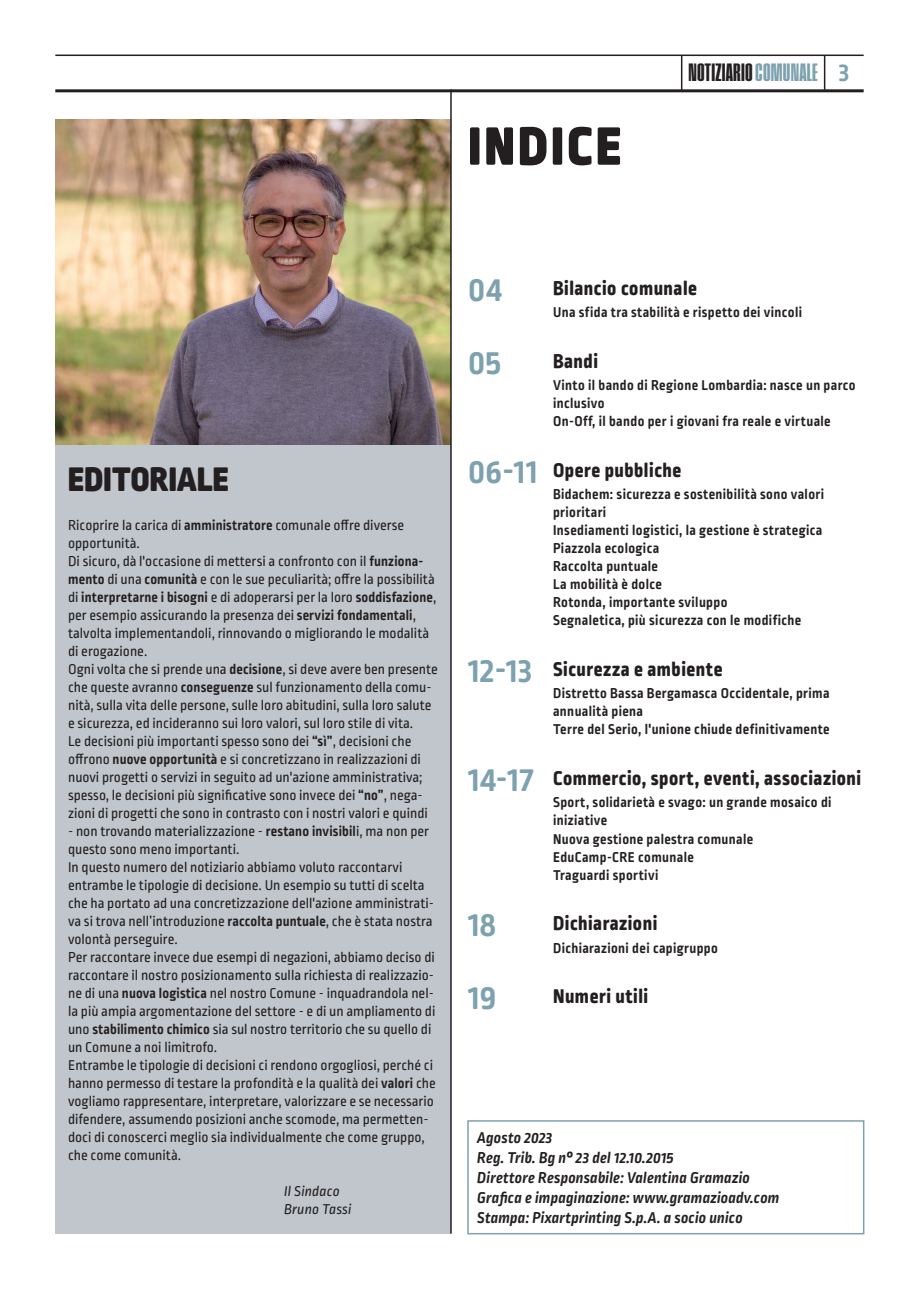
<style>
.page{position:relative;width:919px;height:1289px;background:#fff}
.page>*{position:absolute;margin:0;border:0;box-sizing:border-box;transform-origin:0 0}
.t1{font:900 57px "Ropa Soft Pro";letter-spacing:.06em;color:#231f20}
.t2{font:900 36px "Ropa Soft Pro";letter-spacing:.01em;color:#231f20}
.t3{font:700 36px "Ropa Soft Pro";letter-spacing:.015em;color:#7da1ae}
.t4{font:24px "Pressio No.35";letter-spacing:.01em;color:#231f20}
.t5{font:800 21px "Ropa Soft Pro";letter-spacing:.025em;color:#231f20}
.t6{font:italic 700 16.5px/19.8px "Ropa Soft Pro";letter-spacing:.01em;color:#231f20}
.t7{font:15px/18px "Ropa Soft Pro";color:#231f20}
.t8{font:700 15px/18px "Ropa Soft Pro";letter-spacing:.025em;color:#231f20}
.t9{font:italic 15px/18px "Ropa Soft Pro";letter-spacing:.01em;color:#231f20}
.s1{color:#7da1ae}
.s2{font-family:"Ropa Soft Pro";font-weight:700;font-size:27px;color:#7da1ae}
.s3{font-weight:700}
.s4{font-weight:700;font-size:36px;color:#7da1ae}
</style>
<div class="page">
<div style="left:55px;top:119px;width:396px;height:1114px;background:#c0c6cb"></div>
<img style="left:55px;top:119px;width:395px;height:326px">
<div style="left:467px;top:1120px;width:397px;height:114px;border:2px solid #7da1ae"></div>
<hr style="left:55px;top:55px;width:808px;height:1px;background:#231f20">
<hr style="left:55px;top:89px;width:808px;height:3px;background:#231f20">
<hr style="left:681px;top:55px;width:1px;height:35px;background:#231f20">
<hr style="left:823px;top:55px;width:2px;height:35px;background:#231f20">
<hr style="left:450px;top:89px;width:1px;height:1144px;background:#231f20">
<h1 class="t1" style="left:468px;top:112px;width:154px">INDICE</h1>
<h3 class="t4" style="left:688px;top:59px;width:162px">NOTIZIARIO <span class="s1">COMUNALE</span> <span class="s2">3</span></h3>
<h2 class="t2" style="left:68px;top:457px;width:162px">EDITORIALE</h2>
<p class="t7" style="left:68px;top:517px;width:371px">Ricoprire la carica di <span class="s3">amministratore</span> comunale offre diverse opportunità.<br>Di sicuro, dà l'occasione di mettersi a confronto con il <span class="s3">funziona&shy;mento</span> di una <span class="s3">comunità</span> e con le sue peculiarità; offre la possibilità di <span class="s3">interpretarne i bisogni</span> e di adoperarsi per la loro <span class="s3">soddisfazione</span>, per esempio assicurando la presenza dei <span class="s3">servizi fondamentali</span>, talvolta implementandoli, rinnovando o migliorando le modalità di erogazione.<br>Ogni volta che si prende una <span class="s3">decisione</span>, si deve avere ben presente che queste avranno <span class="s3">conseguenze</span> sul funzionamento della comu&shy;nità, sulla vita delle persone, sulle loro abitudini, sulla loro salute e sicurezza, ed incideranno sui loro valori, sul loro stile di vita.<br>Le decisioni più importanti spesso sono dei <span class="s3">“sì”</span>, decisioni che offrono <span class="s3">nuove opportunità</span> e si concretizzano in realizzazioni di nuovi progetti o servizi in seguito ad un'azione amministrativa; spesso, le decisioni più significative sono invece dei <span class="s3">“no”</span>, nega&shy;zioni di progetti che sono in contrasto con i nostri valori e quindi</p>
<p class="t7" style="left:68px;top:823px;width:369px">- non trovando materializzazione - <span class="s3">restano invisibil</span>i, ma non per questo sono meno importanti.<br>In questo numero del notiziario abbiamo voluto raccontarvi entrambe le tipologie di decisione. Un esempio su tutti di scelta che ha portato ad una concretizzazione dell'azione amministrati&shy;va si trova nell’introduzione <span class="s3">raccolta puntuale</span>, che è stata nostra volontà perseguire.<br>Per raccontare invece due esempi di negazioni, abbiamo deciso di raccontare il nostro posizionamento sulla richiesta di realizzazio&shy;ne di una <span class="s3">nuova logistica</span> nel nostro Comune - inquadrandola nel&shy;la più ampia argomentazione del settore - e di un ampliamento di uno <span class="s3">stabilimento chimico</span> sia sul nostro territorio che su quello di un Comune a noi limitrofo.<br>Entrambe le tipologie di decisioni ci rendono orgogliosi, perché ci hanno permesso di testare la profondità e la qualità dei <span class="s3">valori</span> che vogliamo rappresentare, interpretare, valorizzare e se necessario difendere, assumendo posizioni anche scomode, ma permetten&shy;doci di conoscerci meglio sia individualmente che come gruppo, che come comunità.</p>
<p class="t9" style="left:284px;top:1183px;width:69px">Il Sindaco<br>Bruno Tassi</p>
<h2 class="t3" style="left:468px;top:269px;width:35px">04</h2>
<h3 class="t5" style="left:553px;top:276px;width:145px">Bilancio comunale</h3>
<p class="t8" style="left:553px;top:304px;width:250px">Una sfida tra stabilità e rispetto dei vincoli</p>
<h2 class="t3" style="left:468px;top:342px;width:35px">05</h2>
<h3 class="t5" style="left:553px;top:349px;width:46px">Bandi</h3>
<p class="t8" style="left:553px;top:377px;width:304px">Vinto il bando di Regione Lombardia: nasce un parco inclusivo<br>On-Off, il bando per i giovani fra reale e virtuale</p>
<h3 class="t5" style="left:468px;top:458px;width:215px"><span class="s4">06-11</span> Opere pubbliche</h3>
<p class="t8" style="left:553px;top:486px;width:272px">Bidachem: sicurezza e sostenibilità sono valori prioritari<br>Insediamenti logistici, la gestione è strategica<br>Piazzola ecologica<br>Raccolta puntuale<br>La mobilità è dolce<br>Rotonda, importante sviluppo<br>Segnaletica, più sicurezza con le modifiche</p>
<h3 class="t5" style="left:468px;top:657px;width:256px"><span class="s4">12-13</span> Sicurezza e ambiente</h3>
<p class="t8" style="left:553px;top:685px;width:278px">Distretto Bassa Bergamasca Occidentale, prima annualità piena<br>Terre del Serio, l'unione chiude definitivamente</p>
<h3 class="t5" style="left:468px;top:766px;width:395px"><span class="s4">14-17</span> Commercio, sport, eventi, associazioni</h3>
<p class="t8" style="left:553px;top:794px;width:280px">Sport, solidarietà e svago: un grande mosaico di iniziative<br>Nuova gestione palestra comunale<br>EduCamp-CRE comunale<br>Traguardi sportivi</p>
<h2 class="t3" style="left:468px;top:904px;width:30px">18</h2>
<h3 class="t5" style="left:553px;top:911px;width:106px">Dichiarazioni</h3>
<p class="t8" style="left:553px;top:939px;width:166px">Dichiarazioni dei capigruppo</p>
<h2 class="t3" style="left:468px;top:977px;width:30px">19</h2>
<h3 class="t5" style="left:553px;top:984px;width:97px">Numeri utili</h3>
<p class="t6" style="left:477px;top:1128px;width:303px">Agosto 2023<br>Reg. Trib. Bg n° 23 del 12.10.2015<br>Direttore Responsabile: Valentina Gramazio Grafica e impaginazione: www.gramazioadv.com Stampa: Pixartprinting S.p.A. a socio unico</p>
</div>
